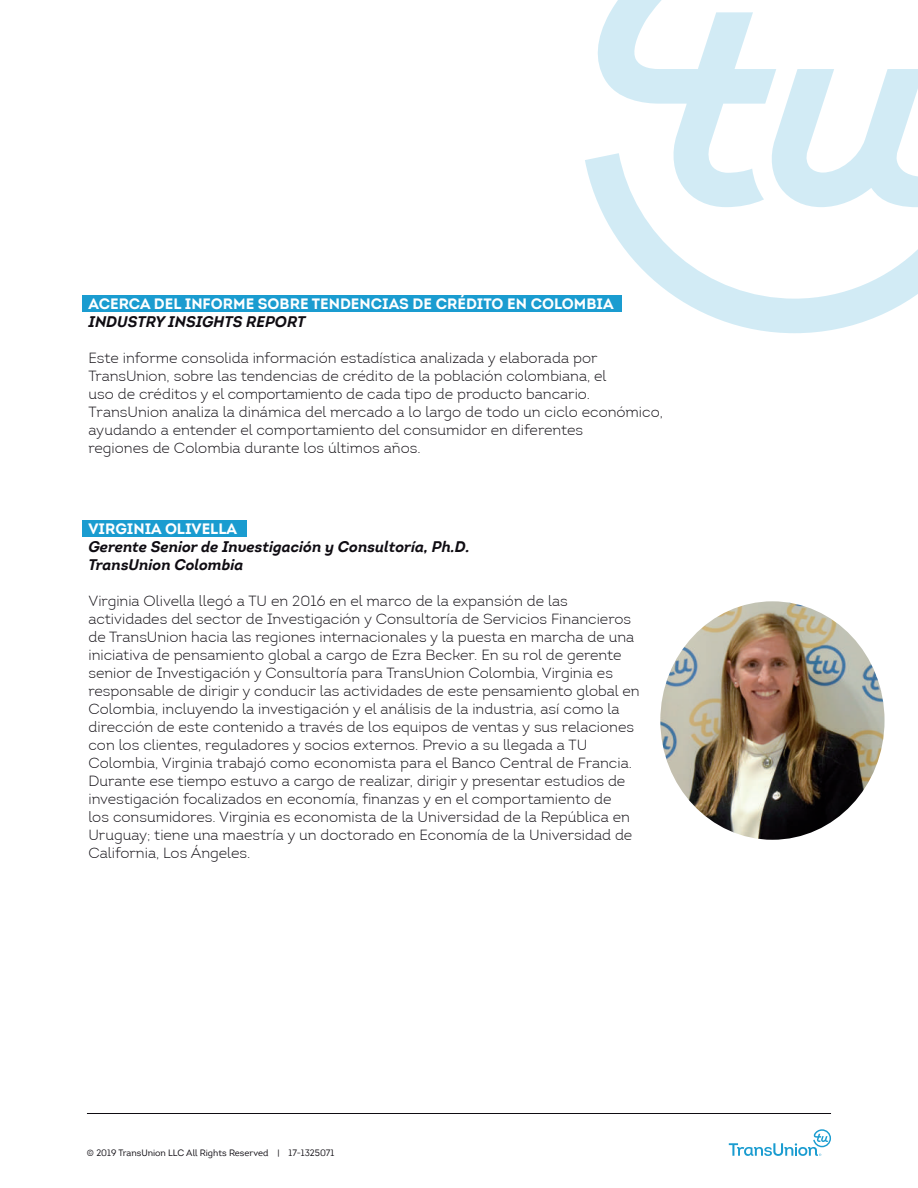
<style>
.page{position:relative;width:918px;height:1188px;background:#fff}
.page>*{position:absolute;margin:0;border:0;box-sizing:border-box;transform-origin:0 0}
.t1{font:300 15px/18px "Intro";color:#0f0c12}
.t2{font:italic 700 15px/18px "Intro";color:#0f0c12}
.t3{font:15px "Intro Bold Caps";color:#fff}
.t4{font:9px "Intro";color:#0f0c12}
</style>
<div class="page">
<div style="left:82px;top:295px;width:540px;height:17px;background:#1a9cd0"></div>
<div style="left:82px;top:520px;width:164px;height:17px;background:#1a9cd0"></div>
<svg style="left:585px;top:0;width:333px;height:333px"></svg>
<svg style="left:769px;top:69px;width:149px;height:138px"></svg>
<svg style="left:729px;top:1129px;width:102px;height:27px"></svg>
<hr style="left:87px;top:1113px;width:744px;height:1px;background:#0f0c12">
<img style="left:660px;top:601px;width:225px;height:239px">
<p class="t3" style="left:88px;top:294px;width:527px">ACERCA DEL INFORME SOBRE TENDENCIAS DE CRÉDITO EN COLOMBIA</p>
<p class="t2" style="left:88px;top:312px;width:218px">INDUSTRY INSIGHTS REPORT</p>
<p class="t1" style="left:88px;top:349px;width:576px">Este informe consolida información estadística analizada y elaborada por TransUnion, sobre las tendencias de crédito de la población colombiana, el<br>uso de créditos y el comportamiento de cada tipo de producto bancario.<br>TransUnion analiza la dinámica del mercado a lo largo de todo un ciclo económico, ayudando a entender el comportamiento del consumidor en diferentes<br>regiones de Colombia durante los últimos años.</p>
<p class="t3" style="left:88px;top:519px;width:150px">VIRGINIA OLIVELLA</p>
<p class="t2" style="left:88px;top:537px;width:383px">Gerente Senior de Investigación y Consultoría, Ph.D.<br>TransUnion Colombia</p>
<p class="t1" style="left:88px;top:592px;width:553px">Virginia Olivella llegó a TU en 2016 en el marco de la expansión de las actividades del sector de Investigación y Consultoría de Servicios Financieros de TransUnion hacia las regiones internacionales y la puesta en marcha de una iniciativa de pensamiento global a cargo de Ezra Becker. En su rol de gerente senior de Investigación y Consultoría para TransUnion Colombia, Virginia es responsable de dirigir y conducir las actividades de este pensamiento global en Colombia, incluyendo la investigación y el análisis de la industria, así como la dirección de este contenido a través de los equipos de ventas y sus relaciones con los clientes, reguladores y socios externos. Previo a su llegada a TU Colombia, Virginia trabajó como economista para el Banco Central de Francia.<br>Durante ese tiempo estuvo a cargo de realizar, dirigir y presentar estudios de investigación focalizados en economía, finanzas y en el comportamiento de<br>los consumidores. Virginia es economista de la Universidad de la República en Uruguay; tiene una maestría y un doctorado en Economía de la Universidad de California, Los Ángeles.</p>
<p class="t4" style="left:87px;top:1147px;width:249px">© 2019 TransUnion LLC All Rights Reserved | 17-1325071</p>
</div>
